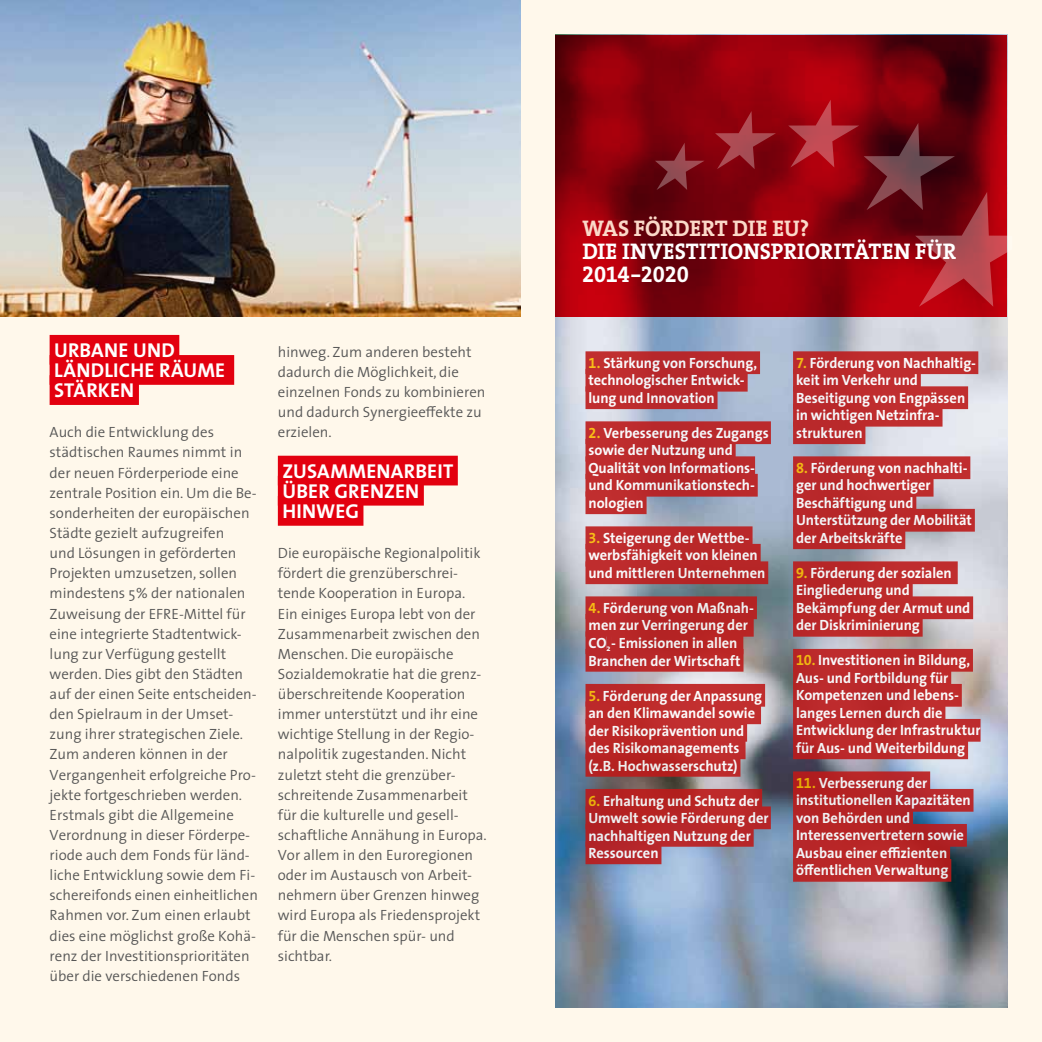
<style>
.page{position:relative;width:1042px;height:1042px;background:#fff8eb}
.page>*{position:absolute;margin:0;border:0;box-sizing:border-box;transform-origin:0 0}
.t1{font:700 22.75px "The Serif";letter-spacing:.005em;color:#fff}
.t2{font:700 22.75px "The Serif";letter-spacing:-.005em;color:#fbd9c9}
.t3{font:22.75px "The Serif Bold Expert";letter-spacing:-.01em;color:#fff}
.t4{font:700 20.12px/20.1px "The Sans";letter-spacing:.01em;color:#fff}
.t5{font:300 14.88px/20.1px "The Sans";color:#565656}
.t6{font:700 14.88px/17.5px "The Sans";letter-spacing:-.005em;color:#fff}
.s1{font-family:"The Sans Bold Expert";font-weight:400;color:#fbba00}
.s2{color:#fbba00}
</style>
<div class="page">
<img style="left:556px;top:316px;width:451px;height:691px">
<div style="left:50px;top:335px;width:129px;height:30px;background:#e3000f"></div>
<div style="left:50px;top:355px;width:184px;height:30px;background:#e3000f"></div>
<div style="left:50px;top:375px;width:89px;height:30px;background:#e3000f"></div>
<div style="left:278px;top:456px;width:180px;height:29px;background:#e3000f"></div>
<div style="left:278px;top:476px;width:146px;height:29px;background:#e3000f"></div>
<div style="left:278px;top:496px;width:85px;height:30px;background:#e3000f"></div>
<svg style="left:556px;top:35px;width:451px;height:281px;background:#87000b"></svg>
<div style="left:585px;top:351px;width:175px;height:23px;background:#ba292c"></div>
<div style="left:585px;top:369px;width:162px;height:23px;background:#ba292c"></div>
<div style="left:585px;top:386px;width:132px;height:23px;background:#b9292c"></div>
<div style="left:585px;top:421px;width:186px;height:23px;background:#bb2a2c"></div>
<div style="left:585px;top:439px;width:150px;height:23px;background:#b9292b"></div>
<div style="left:585px;top:456px;width:170px;height:23px;background:#b9282b"></div>
<div style="left:585px;top:474px;width:173px;height:23px;background:#b9282b"></div>
<div style="left:585px;top:491px;width:61px;height:23px;background:#bf2d2e"></div>
<div style="left:585px;top:526px;width:167px;height:23px;background:#bb292b"></div>
<div style="left:585px;top:544px;width:175px;height:23px;background:#b92829"></div>
<div style="left:585px;top:561px;width:183px;height:23px;background:#b72627"></div>
<div style="left:585px;top:596px;width:172px;height:23px;background:#b42425"></div>
<div style="left:585px;top:614px;width:169px;height:23px;background:#b62424"></div>
<div style="left:585px;top:631px;width:21px;height:23px;background:#ba282a"></div>
<div style="left:606px;top:634px;width:5px;height:23px;background:#bb292a"></div>
<div style="left:611px;top:631px;width:132px;height:23px;background:#b72524"></div>
<div style="left:585px;top:649px;width:158px;height:23px;background:#ba282a"></div>
<div style="left:585px;top:684px;width:180px;height:23px;background:#c02d2e"></div>
<div style="left:585px;top:701px;width:176px;height:23px;background:#c02e2f"></div>
<div style="left:585px;top:719px;width:162px;height:23px;background:#bf2d2d"></div>
<div style="left:585px;top:736px;width:160px;height:23px;background:#bc2828"></div>
<div style="left:585px;top:754px;width:155px;height:23px;background:#b52222"></div>
<div style="left:585px;top:789px;width:177px;height:23px;background:#b62221"></div>
<div style="left:585px;top:806px;width:186px;height:23px;background:#b62426"></div>
<div style="left:585px;top:824px;width:168px;height:23px;background:#b72728"></div>
<div style="left:585px;top:841px;width:76px;height:23px;background:#b4262a"></div>
<div style="left:793px;top:351px;width:185px;height:23px;background:#bf2d2e"></div>
<div style="left:793px;top:369px;width:128px;height:23px;background:#be2b2d"></div>
<div style="left:793px;top:386px;width:175px;height:23px;background:#c02d2e"></div>
<div style="left:793px;top:404px;width:149px;height:23px;background:#bf2d2e"></div>
<div style="left:793px;top:421px;width:72px;height:23px;background:#b9292b"></div>
<div style="left:793px;top:456px;width:177px;height:23px;background:#bf2d2e"></div>
<div style="left:793px;top:474px;width:140px;height:23px;background:#bd2b2d"></div>
<div style="left:793px;top:491px;width:123px;height:23px;background:#b9282a"></div>
<div style="left:793px;top:509px;width:182px;height:23px;background:#b92729"></div>
<div style="left:793px;top:526px;width:112px;height:23px;background:#b72729"></div>
<div style="left:793px;top:561px;width:164px;height:23px;background:#bd2b2c"></div>
<div style="left:793px;top:579px;width:119px;height:23px;background:#b72627"></div>
<div style="left:793px;top:596px;width:180px;height:23px;background:#bc2a2a"></div>
<div style="left:793px;top:614px;width:129px;height:23px;background:#bc2829"></div>
<div style="left:793px;top:649px;width:180px;height:23px;background:#bd2a2a"></div>
<div style="left:793px;top:666px;width:158px;height:23px;background:#bb292a"></div>
<div style="left:793px;top:684px;width:169px;height:23px;background:#bc2a2b"></div>
<div style="left:793px;top:701px;width:152px;height:23px;background:#bc2a2c"></div>
<div style="left:793px;top:719px;width:187px;height:23px;background:#bd2b2c"></div>
<div style="left:793px;top:736px;width:175px;height:23px;background:#bc2a2b"></div>
<div style="left:793px;top:771px;width:137px;height:23px;background:#b52527"></div>
<div style="left:793px;top:789px;width:180px;height:23px;background:#b42327"></div>
<div style="left:793px;top:806px;width:120px;height:23px;background:#b42325"></div>
<div style="left:793px;top:824px;width:174px;height:23px;background:#b52426"></div>
<div style="left:793px;top:841px;width:157px;height:23px;background:#b82628"></div>
<div style="left:793px;top:859px;width:158px;height:23px;background:#ba2829"></div>
<img style="left:0;top:0;width:521px;height:316px">
<svg style="left:715px;top:111px;width:61px;height:58px;background:#921722"></svg>
<svg style="left:655px;top:143px;width:49px;height:47px;background:#7a1822"></svg>
<svg style="left:788px;top:100px;width:220px;height:216px;background:#8c0d18"></svg>
<h2 class="t4" style="left:54px;top:339px;width:170px;text-indent:79px">UN D<br>LÄNDLICHE RÄUME<br>STÄRKEN</h2>
<p class="t5" style="left:50px;top:422px;width:210px">Auch die Entwicklung des städtischen Raumes nimmt in der neuen Förderperiode eine zentrale Position ein. Um die Be&shy;sonderheiten der europäischen<br>Städte gezielt aufzugreifen<br>und Lösungen in geförderten<br>Projekten umzusetzen, sollen mindestens 5% der nationalen<br>Zuweisung der EFRE-Mittel für eine integrierte Stadtentwick&shy;lung zur Verfügung gestellt werden. Dies gibt den Städten auf der einen Seite entscheiden&shy;den Spielraum in der Umset&shy;zung ihrer strategischen Ziele.<br>Zum anderen können in der<br>Vergangenheit erfolgreiche Pro&shy;jekte fortgeschrieben werden.<br>Erstmals gibt die Allgemeine<br>Verordnung in dieser Förderpe&shy;riode auch dem Fonds für länd&shy;liche Entwicklung sowie dem Fi&shy;schereifonds einen einheitlichen<br>Rahmen vor. Zum einen erlaubt dies eine möglichst große Kohä&shy;renz der Investitionsprioritäten über die verschiedenen Fonds</p>
<h2 class="t4" style="left:54px;top:339px;width:39px">URBANE</h2>
<p class="t5" style="left:278px;top:341px;width:209px">hinweg. Zum anderen besteht dadurch die Möglichkeit, die einzelnen Fonds zu kombinieren und dadurch Synergieeffekte zu erzielen.</p>
<h2 class="t4" style="left:282px;top:460px;width:97px">ZUSAMMENA</h2>
<h2 class="t4" style="left:282px;top:460px;width:143px;text-indent:121px">RBEIT<br>ÜBER GRENZEN<br>HINWEG</h2>
<p class="t5" style="left:278px;top:542px;width:210px">Die europäische Regionalpolitik fördert die grenzüberschrei&shy;tende Kooperation in Europa.<br>Ein einiges Europa lebt von der<br>Zusammenarbeit zwischen den<br>Menschen. Die europäische<br>Sozialdemokratie hat die grenz&shy;überschreitende Kooperation immer unterstützt und ihr eine wichtige Stellung in der Regio&shy;nalpolitik zugestanden. Nicht zuletzt steht die grenzüber&shy;schreitende Zusammenarbeit für die kulturelle und gesell&shy;schaftliche Annähung in Europa.<br>Vor allem in den Euroregionen oder im Austausch von Arbeit&shy;nehmern über Grenzen hinweg wird Europa als Friedensprojekt für die Menschen spür- und sichtbar.</p>
<h1 class="t2" style="left:582px;top:209px;width:228px">WAS FÖRDERT DIE EU?</h1>
<h1 class="t1" style="left:582px;top:232px;width:375px">DIE INVESTITIONSPRIORITÄTEN FÜR</h1>
<h1 class="t3" style="left:582px;top:255px;width:108px">2014-2020</h1>
<p class="t6" style="left:588px;top:354px;width:170px"><span class="s1">1.</span> Stärkung von Forschung, technologischer Entwick&shy;lung und Innovation</p>
<p class="t6" style="left:588px;top:424px;width:182px"><span class="s1">2.</span> Verbesserung des Zugangs sowie der Nutzung und<br>Qualität von Informations&shy;und Kommunikationstech&shy;nologien</p>
<p class="t6" style="left:588px;top:529px;width:178px"><span class="s1">3.</span> Steigerung der Wettbe&shy;werbsfähigkeit von kleinen und mittleren Unternehmen</p>
<p class="t6" style="left:588px;top:599px;width:167px"><span class="s1">4.</span> Förderung von Maßnah&shy;men zur Verringerung der<br>CO<sub>2</sub>- Emissionen in allen<br>Branchen der Wirtschaft</p>
<p class="t6" style="left:588px;top:686px;width:175px"><span class="s1">5.</span> Förderung der Anpassung an den Klimawandel sowie der Risikoprävention und des Risikomanagements (z.B. Hochwasserschutz)</p>
<p class="t6" style="left:588px;top:791px;width:182px"><span class="s1">6.</span> Erhaltung und Schutz der<br>Umwelt sowie Förderung der nachhaltigen Nutzung der<br>Ressourcen</p>
<p class="t6" style="left:796px;top:354px;width:181px"><span class="s1">7.</span> Förderung von Nachhaltig&shy;keit im Verkehr und<br>Beseitigung von Engpässen in wichtigen Netzinfra&shy;strukturen</p>
<p class="t6" style="left:796px;top:459px;width:177px"><span class="s1">8.</span> Förderung von nachhalti&shy;ger und hochwertiger<br>Beschäftigung und<br>Unterstützung der Mobilität der Arbeitskräfte</p>
<p class="t6" style="left:796px;top:564px;width:176px"><span class="s1">9.</span> Förderung der sozialen<br>Eingliederung und<br>Bekämpfung der Armut und der Diskriminierung</p>
<p class="t6" style="left:796px;top:651px;width:186px"><span class="s1">10</span><span class="s2">.</span> Investitionen in Bildung,<br>Aus- und Fortbildung für<br>Kompetenzen und lebens&shy;langes Lernen durch die<br>Entwicklung der Infrastruktur für Aus- und Weiterbildung</p>
<p class="t6" style="left:796px;top:774px;width:176px"><span class="s1">11.</span> Verbesserung der institutionellen Kapazitäten von Behörden und<br>Interessenvertretern sowie<br>Ausbau einer effizienten öffentlichen Verwaltung</p>
</div>
